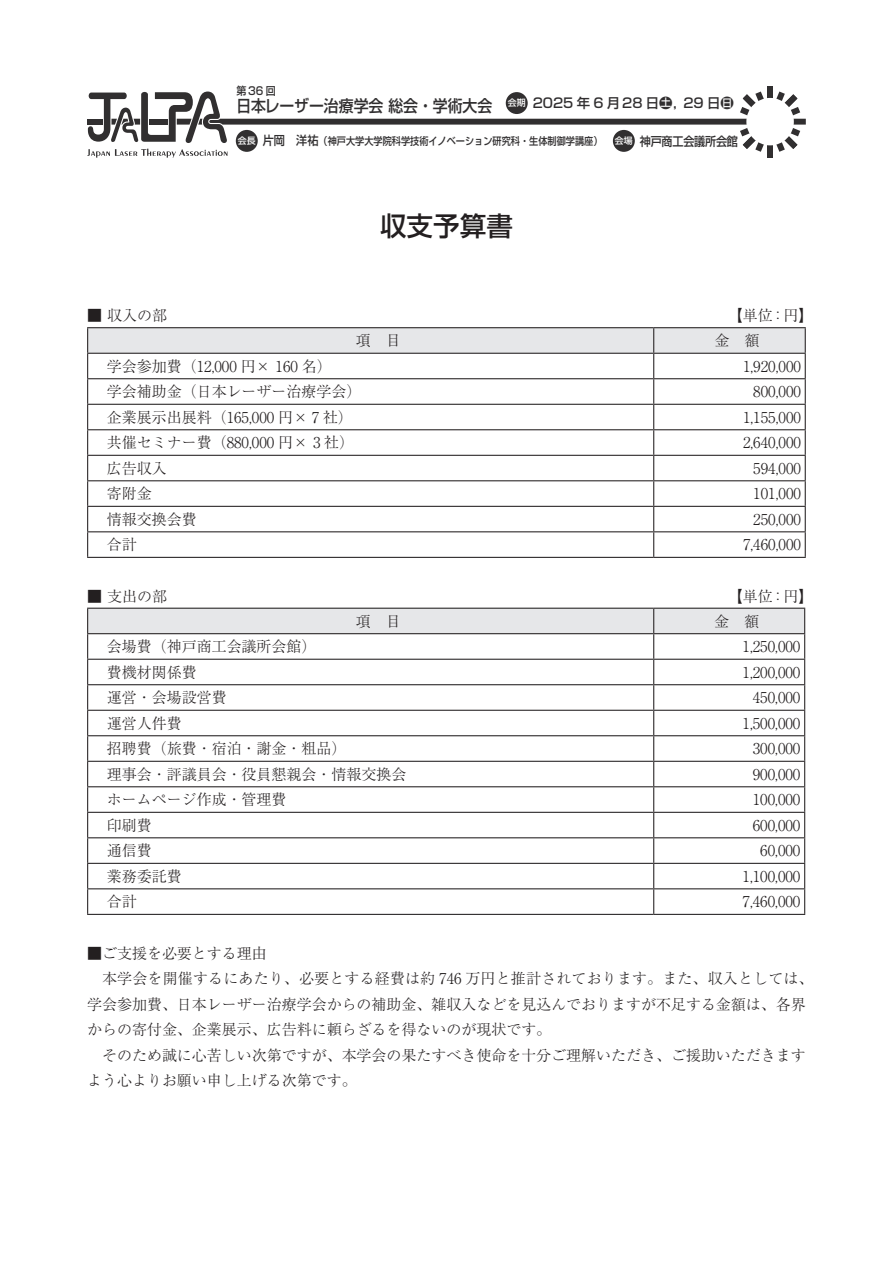
<style>
.page{position:relative;width:893px;height:1263px;background:#fff}
.page>*{position:absolute;margin:0;border:0;box-sizing:border-box;transform-origin:0 0}
.t1{font:500 26.55px "Shin Go Pro";color:#231f20}
.t2{font:500 16.35px "Shin Go Pro";color:#312f30;scale:.91 1}
.t3{font:300 15px "Ryumin Pro";color:#231f20}
.t4{font:500 13.35px "Shin Go Pro";color:#312f30}
.t5{font:500 12.3px "Shin Go Pro";letter-spacing:-.025em;color:#312f30;scale:.91 1}
.t6{font:500 11.1px "Shin Go Pro";color:#312f30;scale:.91 1}
.t7{font:500 10.5px "Shin Go Pro";color:#312f30;scale:.87 1}
.s1{font-size:9px;color:#fff}
.s2{font-size:12.3px}
</style>
<div class="page">
<div style="left:767px;top:86px;width:6px;height:71px;background:#312f30"></div>
<svg style="left:87px;top:92px;width:719px;height:66px"></svg>
<div style="left:746px;top:98px;width:48px;height:47px;background:#fff;border-radius:50%"></div>
<div style="left:236px;top:130px;width:22px;height:22px;background:#312f30;border-radius:50%"></div>
<div style="left:506px;top:92px;width:22px;height:22px;background:#312f30;border-radius:50%"></div>
<div style="left:613px;top:130px;width:22px;height:22px;background:#312f30;border-radius:50%"></div>
<hr style="left:87px;top:327px;width:567px;height:1px;background:#231f20">
<hr style="left:654px;top:327px;width:152px;height:1px;background:#231f20">
<svg style="left:87px;top:328px;width:719px;height:229px"></svg>
<hr style="left:87px;top:557px;width:567px;height:1px;background:#231f20">
<hr style="left:654px;top:557px;width:152px;height:1px;background:#231f20">
<svg style="left:87px;top:608px;width:718px;height:306px"></svg>
<hr style="left:87px;top:914px;width:567px;height:1px;background:#231f20">
<hr style="left:654px;top:914px;width:151px;height:1px;background:#231f20">
<p class="t6" style="left:237px;top:81px;width:45px">第36回</p>
<p class="t2" style="left:236px;top:93px;width:283px">日本レーザー治療学会 総会・学術大会</p>
<p class="t7" style="left:238px;top:132px;width:421px"><span class="s1">会長</span> <span class="s2">片岡　洋祐</span>（神戸大学大学院科学技術イノベーション研究科・生体制御学講座）</p>
<p class="t4" style="left:508px;top:92px;width:228px"><span class="s1">会期</span> 2025 年 6 月28 日土，29 日日</p>
<p class="t5" style="left:615px;top:131px;width:137px"><sup>会場</sup> 神戸商工会議所会館</p>
<h1 class="t1" style="left:380px;top:204px;width:134px">収支予算書</h1>
<p class="t3" style="left:87px;top:304px;width:81px">■ 収入の部</p>
<p class="t3" style="left:728px;top:304px;width:87px">【単位：円】</p>
<p class="t3" style="left:356px;top:329px;width:46px">項　目</p>
<p class="t3" style="left:714px;top:329px;width:46px">金　額</p>
<p class="t3" style="left:107px;top:354px;width:226px">学会参加費（12,000 円× 160 名）</p>
<p class="t3" style="left:743px;top:354px;width:59px">1,920,000</p>
<p class="t3" style="left:107px;top:380px;width:256px">学会補助金（日本レーザー治療学会）</p>
<p class="t3" style="left:753px;top:380px;width:49px">800,000</p>
<p class="t3" style="left:107px;top:405px;width:248px">企業展示出展料（165,000 円× 7 社）</p>
<p class="t3" style="left:743px;top:405px;width:59px">1,155,000</p>
<p class="t3" style="left:107px;top:431px;width:249px">共催セミナー費（880,000 円× 3 社）</p>
<p class="t3" style="left:743px;top:431px;width:59px">2,640,000</p>
<p class="t3" style="left:107px;top:456px;width:61px">広告収入</p>
<p class="t3" style="left:753px;top:456px;width:49px">594,000</p>
<p class="t3" style="left:107px;top:482px;width:46px">寄附金</p>
<p class="t3" style="left:753px;top:482px;width:49px">101,000</p>
<p class="t3" style="left:107px;top:507px;width:91px">情報交換会費</p>
<p class="t3" style="left:753px;top:507px;width:49px">250,000</p>
<p class="t3" style="left:107px;top:533px;width:31px">合計</p>
<p class="t3" style="left:743px;top:533px;width:59px">7,460,000</p>
<p class="t3" style="left:87px;top:584px;width:81px">■ 支出の部</p>
<p class="t3" style="left:728px;top:584px;width:87px">【単位：円】</p>
<p class="t3" style="left:356px;top:609px;width:46px">項　目</p>
<p class="t3" style="left:714px;top:609px;width:46px">金　額</p>
<p class="t3" style="left:107px;top:635px;width:211px">会場費（神戸商工会議所会館）</p>
<p class="t3" style="left:742px;top:635px;width:59px">1,250,000</p>
<p class="t3" style="left:107px;top:660px;width:91px">費機材関係費</p>
<p class="t3" style="left:742px;top:660px;width:59px">1,200,000</p>
<p class="t3" style="left:107px;top:686px;width:121px">運営・会場設営費</p>
<p class="t3" style="left:753px;top:686px;width:49px">450,000</p>
<p class="t3" style="left:107px;top:711px;width:76px">運営人件費</p>
<p class="t3" style="left:742px;top:711px;width:59px">1,500,000</p>
<p class="t3" style="left:107px;top:737px;width:241px">招聘費（旅費・宿泊・謝金・粗品）</p>
<p class="t3" style="left:753px;top:737px;width:49px">300,000</p>
<p class="t3" style="left:107px;top:762px;width:301px">理事会・評議員会・役員懇親会・情報交換会</p>
<p class="t3" style="left:753px;top:762px;width:49px">900,000</p>
<p class="t3" style="left:107px;top:788px;width:181px">ホームページ作成・管理費</p>
<p class="t3" style="left:753px;top:788px;width:49px">100,000</p>
<p class="t3" style="left:107px;top:813px;width:46px">印刷費</p>
<p class="t3" style="left:753px;top:813px;width:49px">600,000</p>
<p class="t3" style="left:107px;top:839px;width:46px">通信費</p>
<p class="t3" style="left:760px;top:839px;width:42px">60,000</p>
<p class="t3" style="left:107px;top:864px;width:76px">業務委託費</p>
<p class="t3" style="left:742px;top:864px;width:59px">1,100,000</p>
<p class="t3" style="left:107px;top:890px;width:31px">合計</p>
<p class="t3" style="left:742px;top:890px;width:59px">7,460,000</p>
<p class="t3" style="left:87px;top:941px;width:181px">■ご支援を必要とする理由</p>
<p class="t3" style="left:102px;top:967px;width:713px">本学会を開催するにあたり、必要とする経費は約 746 万円と推計されております。また、収入としては、</p>
<p class="t3" style="left:87px;top:992px;width:720px">学会参加費、日本レーザー治療学会からの補助金、雑収入などを見込んでおりますが不足する金額は、各界</p>
<p class="t3" style="left:87px;top:1018px;width:466px">からの寄付金、企業展示、広告料に頼らざるを得ないのが現状です。</p>
<p class="t3" style="left:102px;top:1043px;width:705px">そのため誠に心苦しい次第ですが、本学会の果たすべき使命を十分ご理解いただき、ご援助いただきます</p>
<p class="t3" style="left:87px;top:1069px;width:271px">よう心よりお願い申し上げる次第です。</p>
</div>
